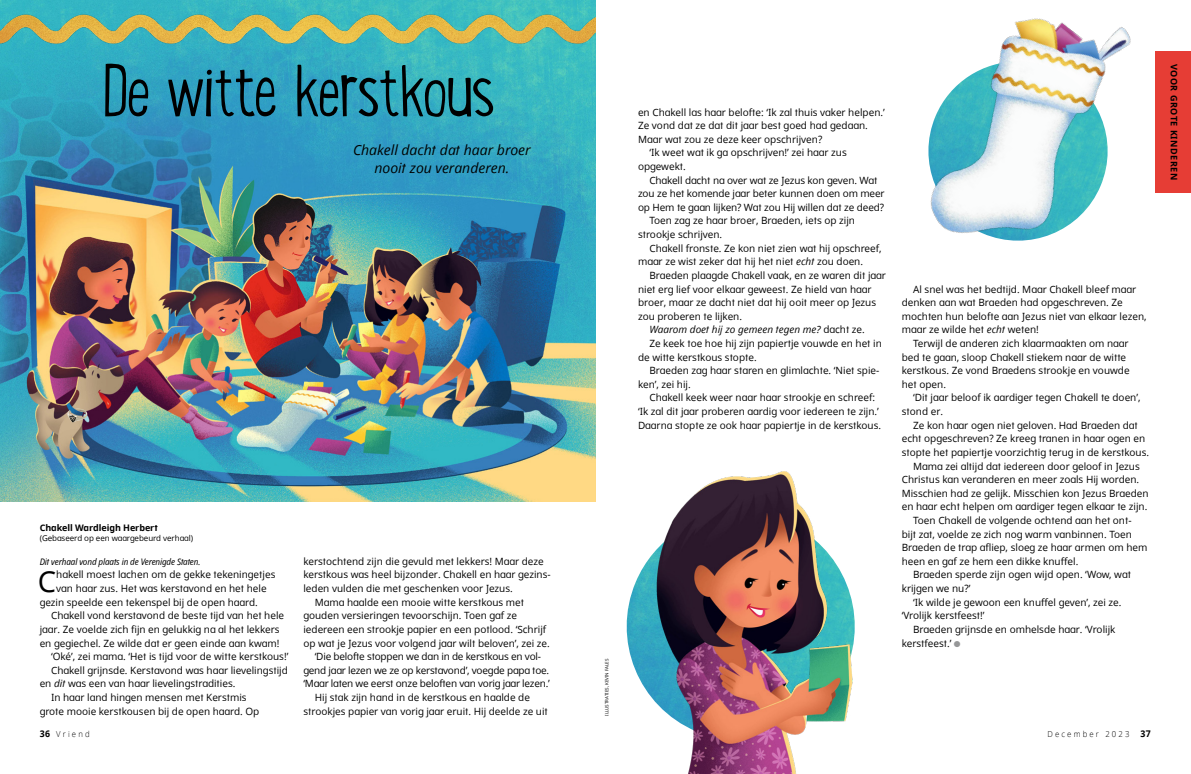
<style>
.page{position:relative;width:1191px;height:774px;background:#fff}
.page>*{position:absolute;margin:0;border:0;box-sizing:border-box;transform-origin:0 0}
.h1_next_Lunchbox{font:300 77.9px "Lunch Box";letter-spacing:-.04em;color:#000}
.p1_first{font:29.1px "Dots Solidlds Lat";color:#000}
.t1{font:italic 14px/18px "Dots Solidlds Lat";color:#000;text-align:center}
.p1{font:10px/13.6px "Dots Solidlds Lat";color:#000}
.p1-2{font:10px/13.6px "Dots Solidlds Lat";letter-spacing:-.02em;color:#000;text-align:center}
.p1_first-2{font:10px "Dots Solidlds Lat";color:#000}
.p1-3{font:italic 10px "Dots Solidlds Lat";color:#000}
.p1_bio{font:italic 9px "Dots Solid Condlds Lat";letter-spacing:-.01em;color:#000}
.p1_author-name{font:700 9px "Dots Solidlds Lat";letter-spacing:-.005em;color:#000}
.p1_series-title__For_Older_Kids{font:700 9px "Dots Solidlds Lat";letter-spacing:.06em;color:#000}
.t2{font:300 8.2px "Dots Solidlds Lat";letter-spacing:.28em;color:#000;scale:.95 1}
.p1_author-role{font:8px "Dots Solidlds Lat";letter-spacing:-.005em;color:#000}
.t3{font:4.5px "Dots Solidlds Lat";color:#000}
.s1{font-style:italic}
.s2{font-style:normal}
.s3{font-family:"Ding P Ilds Dpi";font-size:8.5px;color:#969798}
.s4{font-weight:700;font-size:9.2px}
</style>
<div class="page">
<div style="left:1155px;top:51px;width:36px;height:142px;background:#e63d35"></div>
<img style="left:0;top:79px;width:595px;height:423px">
<img style="left:0;top:0;width:595px;height:79px">
<img style="left:626px;top:573px;width:14px;height:107px">
<img style="left:928px;top:18px;width:203px;height:223px">
<img style="left:640px;top:471px;width:215px;height:303px">
<img style="left:67px;top:409px;width:22px;height:14px">
<p class="h1_next_Lunchbox" style="left:102px;top:44px;width:395px">De witte kerstkous</p>
<p class="t1" style="left:353px;top:141px;width:179px">Chakell dacht dat haar broer nooit zou veranderen.</p>
<p class="p1_author-name" style="left:40px;top:521px;width:119px">Chakell Wardleigh Herbert</p>
<p class="p1_author-role" style="left:40px;top:532px;width:155px">(Gebaseerd op een waargebeurd verhaal)</p>
<p class="p1_bio" style="left:40px;top:555px;width:162px">Dit verhaal vond plaats in de Verenigde Staten.</p>
<p class="p1_first" style="left:38px;top:560px;width:20px">C</p>
<p class="p1_first-2" style="left:56px;top:567px;width:221px">hakell moest lachen om de gekke tekeningetjes</p>
<p class="p1_first-2" style="left:56px;top:581px;width:212px">van haar zus. Het was kerstavond en het hele</p>
<p class="p1_first-2" style="left:40px;top:595px;width:220px">gezin speelde een tekenspel bij de open haard.</p>
<p class="p1" style="left:40px;top:609px;width:246px;text-indent:11px">Chakell vond kerstavond de beste tijd van het hele jaar. Ze voelde zich fijn en gelukkig na al het lekkers en gegiechel. Ze wilde dat er geen einde aan kwam!</p>
<p class="p1" style="left:51px;top:650px;width:239px">‘Oké’, zei mama. ‘Het is tijd voor de witte kerstkous!’</p>
<p class="p1" style="left:40px;top:663px;width:250px;text-indent:11px">Chakell grijnsde. Kerstavond was haar lievelingstijd en <span class="s1">dit</span> was een van haar lievelingstradities.</p>
<p class="p1" style="left:40px;top:690px;width:221px;text-align:center">In haar land hingen mensen met Kerstmis grote mooie kerstkousen bij de open haard. Op</p>
<p class="p1" style="left:303px;top:554px;width:249px">kerstochtend zijn die gevuld met lekkers! Maar deze kerstkous was heel bijzonder. Chakell en haar gezins&shy;leden vulden die met geschenken voor Jezus.</p>
<p class="p1" style="left:303px;top:595px;width:248px;text-indent:11px">Mama haalde een mooie witte kerstkous met gouden versieringen tevoorschijn. Toen gaf ze iedereen een strookje papier en een potlood. ‘Schrijf op wat je Jezus voor volgend jaar wilt beloven’, zei ze.</p>
<p class="p1-2" style="left:303px;top:650px;width:248px">‘Die belofte stoppen we dan in de kerstkous en vol&shy;gend jaar lezen we ze op kerstavond’, voegde papa toe. ‘Maar laten we eerst onze beloften van vorig jaar lezen.’</p>
<p class="p1" style="left:303px;top:690px;width:246px;text-indent:11px">Hij stak zijn hand in de kerstkous en haalde de strookjes papier van vorig jaar eruit. Hij deelde ze uit</p>
<p class="t3" style="left:603px;top:716px;width:59px;rotate:-90deg">ILLUSTRATIES, KEVIN FALES</p>
<p class="p1" style="left:638px;top:105px;width:248px">en Chakell las haar belofte: ‘Ik zal thuis vaker helpen.’<br>Ze vond dat ze dat dit jaar best goed had gedaan.<br>Maar wat zou ze deze keer opschrijven?</p>
<p class="p1" style="left:638px;top:146px;width:210px;text-indent:11px">‘Ik weet wat ik ga opschrijven!’ zei haar zus opgewekt.</p>
<p class="p1" style="left:638px;top:173px;width:248px;text-align:center">Chakell dacht na over wat ze Jezus kon geven. Wat zou ze het komende jaar beter kunnen doen om meer op Hem te gaan lijken? Wat zou Hij willen dat ze deed?</p>
<p class="p1" style="left:638px;top:214px;width:219px;text-indent:11px">Toen zag ze haar broer, Braeden, iets op zijn strookje schrijven.</p>
<p class="p1" style="left:638px;top:241px;width:245px;text-indent:11px">Chakell fronste. Ze kon niet zien wat hij opschreef, maar ze wist zeker dat hij het niet <span class="s1">echt</span> zou doen.</p>
<p class="p1" style="left:638px;top:269px;width:249px;text-indent:11px">Braeden plaagde Chakell vaak, en ze waren dit jaar niet erg lief voor elkaar geweest. Ze hield van haar broer, maar ze dacht niet dat hij ooit meer op Jezus zou proberen te lijken.</p>
<p class="p1-3" style="left:649px;top:322px;width:217px">Waarom doet hij zo gemeen tegen me? <span class="s2">dacht ze.</span></p>
<p class="p1" style="left:638px;top:337px;width:245px;text-indent:11px">Ze keek toe hoe hij zijn papiertje vouwde en het in de witte kerstkous stopte.</p>
<p class="p1" style="left:638px;top:364px;width:243px;text-indent:11px">Braeden zag haar staren en glimlachte. ‘Niet spie&shy;ken’, zei hij.</p>
<p class="p1" style="left:638px;top:391px;width:245px;text-align:center">Chakell keek weer naar haar strookje en schreef:<br>‘Ik zal dit jaar proberen aardig voor iedereen te zijn.’<br>Daarna stopte ze ook haar papiertje in de kerstkous.</p>
<p class="p1" style="left:901px;top:282px;width:246px;text-indent:11px">Al snel was het bedtijd. Maar Chakell bleef maar denken aan wat Braeden had opgeschreven. Ze mochten hun belofte aan Jezus niet van elkaar lezen, maar ze wilde het <span class="s1">echt</span> weten!</p>
<p class="p1" style="left:901px;top:337px;width:229px;text-indent:11px">Terwijl de anderen zich klaarmaakten om naar bed te gaan, sloop Chakell stiekem naar de witte kerstkous. Ze vond Braedens strookje en vouwde het open.</p>
<p class="p1" style="left:901px;top:391px;width:240px;text-indent:11px">‘Dit jaar beloof ik aardiger tegen Chakell te doen’, stond er.</p>
<p class="p1" style="left:901px;top:418px;width:249px;text-align:center">Ze kon haar ogen niet geloven. Had Braeden dat<br>echt opgeschreven? Ze kreeg tranen in haar ogen en stopte het papiertje voorzichtig terug in de kerstkous.</p>
<p class="p1" style="left:901px;top:459px;width:248px;text-indent:11px">Mama zei altijd dat iedereen door geloof in Jezus Christus kan veranderen en meer zoals Hij worden.<br>Misschien had ze gelijk. Misschien kon Jezus Braeden en haar echt helpen om aardiger tegen elkaar te zijn.</p>
<p class="p1" style="left:901px;top:514px;width:247px;text-indent:11px">Toen Chakell de volgende ochtend aan het ont&shy;bijt zat, voelde ze zich nog warm vanbinnen. Toen Braeden de trap afliep, sloeg ze haar armen om hem heen en gaf ze hem een dikke knuffel.</p>
<p class="p1" style="left:901px;top:568px;width:231px;text-indent:11px">Braeden sperde zijn ogen wijd open. ‘Wow, wat krijgen we nu?’</p>
<p class="p1" style="left:901px;top:595px;width:221px;text-indent:11px">‘Ik wilde je gewoon een knuffel geven’, zei ze. ‘Vrolijk kerstfeest!’</p>
<p class="p1" style="left:901px;top:622px;width:215px;text-indent:11px">Braeden grijnsde en omhelsde haar. ‘Vrolijk kerstfeest.’ <span class="s3">●</span></p>
<p class="t2" style="left:40px;top:728px;width:54px"><span class="s4">36</span> Vriend</p>
<p class="t2" style="left:1047px;top:728px;width:111px">December 2023 <span class="s4">37</span></p>
<p class="p1_series-title__For_Older_Kids" style="left:1180px;top:64px;width:118px;rotate:90deg">VOOR GROTE KINDEREN</p>
</div>
